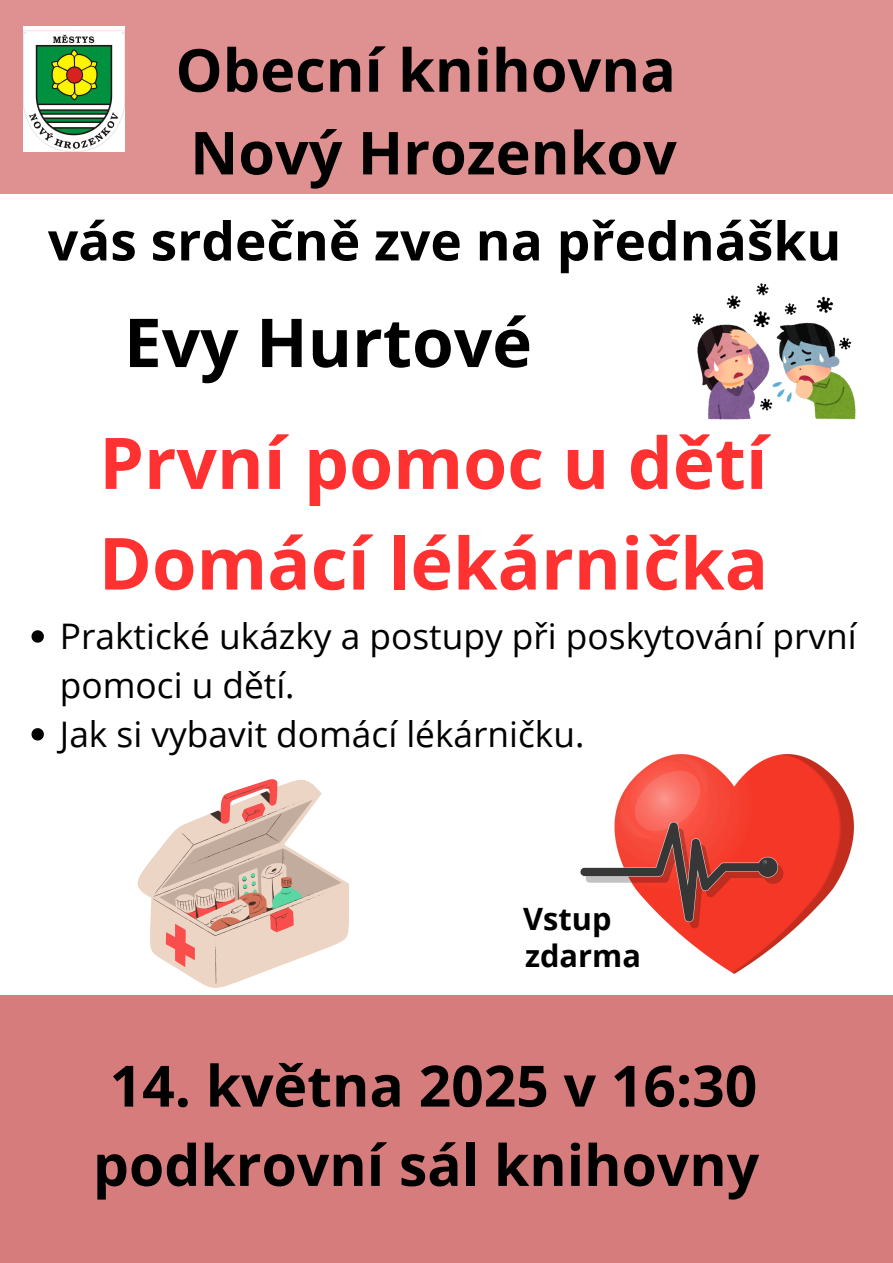
<style>
.page{position:relative;width:893px;height:1263px;background:#fff}
.page>*{position:absolute;margin:0;border:0;box-sizing:border-box;transform-origin:0 0}
.t1{font:700 72px "Open Sans";color:#ff3131}
.t2{font:700 71.25px "Open Sans";color:#ff3131}
.t3{font:700 67.5px "Open Sans";color:#000}
.t4{font:700 59.25px/82.7px "Open Sans";color:#000}
.t5{font:700 57px/79.3px "Open Sans";color:#000}
.t6{font:700 53.25px "Open Sans";color:#000}
.t7{font:35.25px/48.9px "Open Sans";color:#000}
.t8{font:700 30.75px "Open Sans";color:#000}
</style>
<div class="page">
<div style="left:0;top:0;width:893px;height:194px;background:#df9090"></div>
<div style="left:0;top:995px;width:893px;height:268px;background:#d67c7c"></div>
<img style="left:692px;top:284px;width:163px;height:135px">
<svg style="left:137px;top:779px;width:212px;height:209px"></svg>
<img style="left:580px;top:754px;width:274px;height:220px">
<img style="left:23px;top:27px;width:101px;height:125px">
<svg style="left:31px;top:630px;width:13px;height:13px"></svg>
<svg style="left:31px;top:728px;width:13px;height:12px"></svg>
<h1 class="t4" style="left:175px;top:27px;width:503px">Obecní knihovna<br>Nový Hrozenkov</h1>
<p class="t6" style="left:48px;top:204px;width:795px">vás srdečně zve na přednášku</p>
<h1 class="t3" style="left:124px;top:295px;width:409px">Evy Hurtové</h1>
<p class="t2" style="left:99px;top:413px;width:670px">První pomoc u dětí</p>
<p class="t1" style="left:99px;top:513px;width:671px">Domácí lékárnička</p>
<p class="t7" style="left:60px;top:611px;width:798px">Praktické ukázky a postupy při poskytování první pomoci u dětí.</p>
<p class="t7" style="left:60px;top:708px;width:526px">Jak si vybavit domácí lékárničku.</p>
<p class="t8" style="left:523px;top:897px;width:90px">Vstup</p>
<p class="t8" style="left:525px;top:934px;width:117px">zdarma</p>
<p class="t5" style="left:93px;top:1045px;width:668px">14. května 2025 v 16:30 podkrovní sál knihovny</p>
</div>
